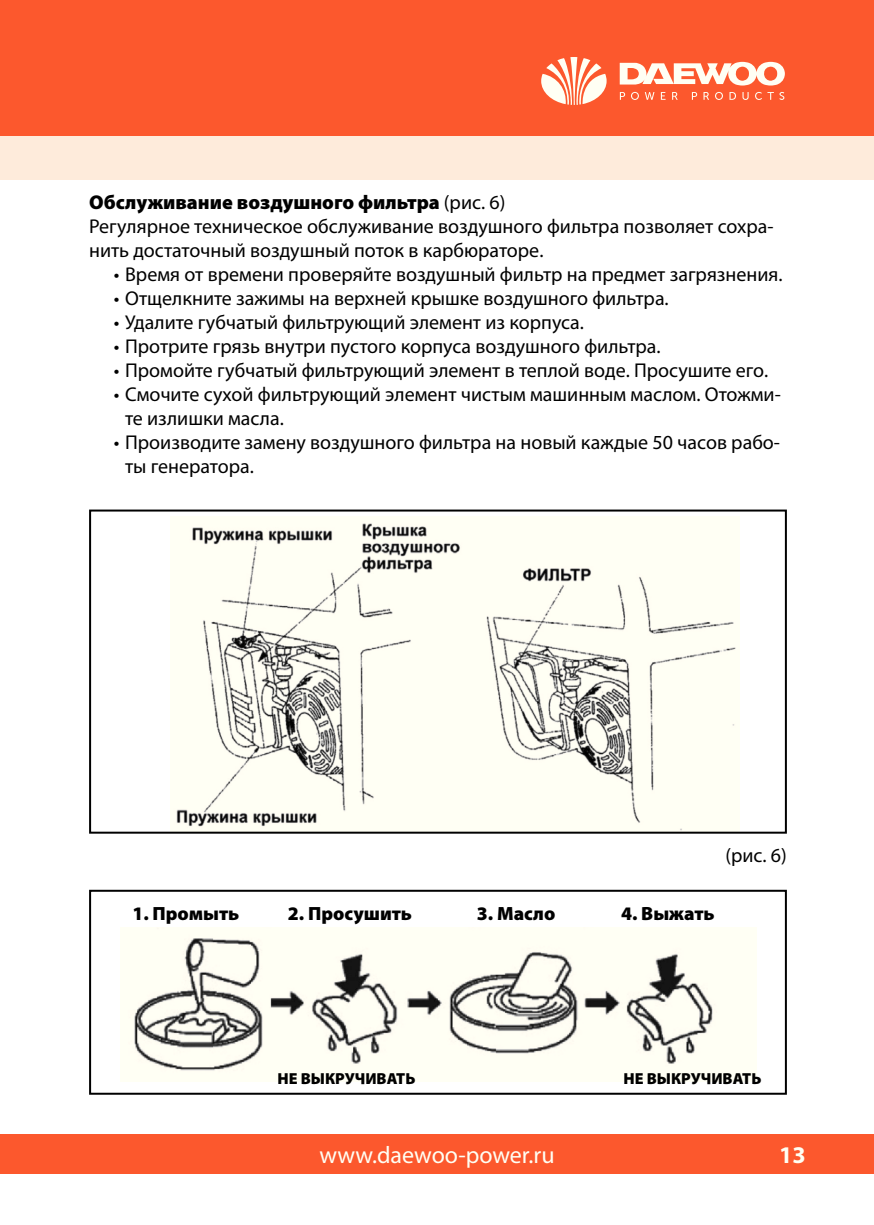
<style>
.page{position:relative;width:874px;height:1225px;background:#fff}
.page>*{position:absolute;margin:0;border:0;box-sizing:border-box;transform-origin:0 0}
.t1{font:24px "Myriad Pro";color:#fffff4}
.t2{font:700 24px "Myriad Pro";color:#fffff4}
.t3{font:20px/24px "Myriad Pro";color:#000}
.t4{font:900 19.2px "Myriad Pro";color:#000}
.t5{font:900 16px "Myriad Pro";color:#000}
.s1{font-weight:900}
</style>
<div class="page">
<div style="left:0;top:0;width:873px;height:136px;background:#fc582d"></div>
<svg style="left:541px;top:57px;width:65px;height:48px"></svg>
<svg style="left:619px;top:62px;width:165px;height:24px"></svg>
<svg style="left:619px;top:92px;width:5px;height:8px"></svg>
<svg style="left:631px;top:92px;width:7px;height:8px"></svg>
<svg style="left:644px;top:92px;width:10px;height:8px"></svg>
<svg style="left:660px;top:92px;width:5px;height:8px"></svg>
<svg style="left:672px;top:92px;width:5px;height:8px"></svg>
<svg style="left:691px;top:92px;width:5px;height:8px"></svg>
<svg style="left:703px;top:92px;width:5px;height:8px"></svg>
<svg style="left:715px;top:92px;width:7px;height:8px"></svg>
<svg style="left:729px;top:92px;width:6px;height:8px"></svg>
<svg style="left:742px;top:92px;width:6px;height:8px"></svg>
<svg style="left:755px;top:92px;width:6px;height:8px"></svg>
<svg style="left:767px;top:92px;width:6px;height:8px"></svg>
<svg style="left:779px;top:92px;width:5px;height:8px"></svg>
<div style="left:0;top:1134px;width:873px;height:40px;background:#fc582d"></div>
<img style="left:170px;top:517px;width:568px;height:313px">
<div style="left:89px;top:509px;width:697px;height:324px;border:2px solid #000"></div>
<img style="left:121px;top:927px;width:634px;height:154px">
<div style="left:89px;top:889px;width:697px;height:205px;border:2px solid #000"></div>
<div style="left:0;top:136px;width:873px;height:44px;background:#feebdb"></div>
<p class="t3" style="left:89px;top:191px;width:685px"><span class="s1">Обслуживание воздушного фильтра</span> (рис. 6)<br>Регулярное техническое обслуживание воздушного фильтра позволяет сохра&shy;нить достаточный воздушный поток в карбюраторе.</p>
<p class="t3" style="left:114px;top:263px;width:670px">• Время от времени проверяйте воздушный фильтр на предмет загрязнения.</p>
<p class="t3" style="left:114px;top:287px;width:556px">• Отщелкните зажимы на верхней крышке воздушного фильтра.</p>
<p class="t3" style="left:114px;top:311px;width:471px">• Удалите губчатый фильтрующий элемент из корпуса.</p>
<p class="t3" style="left:114px;top:335px;width:548px">• Протрите грязь внутри пустого корпуса воздушного фильтра.</p>
<p class="t3" style="left:114px;top:359px;width:655px">• Промойте губчатый фильтрующий элемент в теплой воде. Просушите его.</p>
<p class="t3" style="left:125px;top:383px;width:656px;text-indent:-11px">• Смочите сухой фильтрующий элемент чистым машинным маслом. Отожми&shy;те излишки масла.</p>
<p class="t3" style="left:125px;top:431px;width:656px;text-indent:-11px">• Производите замену воздушного фильтра на новый каждые 50 часов рабо&shy;ты генератора.</p>
<p class="t3" style="left:725px;top:844px;width:63px">(рис. 6)</p>
<p class="t4" style="left:132px;top:904px;width:108px">1. Промыть</p>
<p class="t4" style="left:288px;top:904px;width:126px">2. Просушить</p>
<p class="t4" style="left:620px;top:904px;width:95px">4. Выжать</p>
<p class="t4" style="left:476px;top:904px;width:80px">3. Масло</p>
<p class="t5" style="left:277px;top:1070px;width:139px">НЕ ВЫКРУЧИВАТЬ</p>
<p class="t5" style="left:623px;top:1070px;width:139px">НЕ ВЫКРУЧИВАТЬ</p>
<p class="t1" style="left:319px;top:1143px;width:236px">www.daewoo-power.ru</p>
<p class="t2" style="left:778px;top:1146px;width:28px">13</p>
</div>
